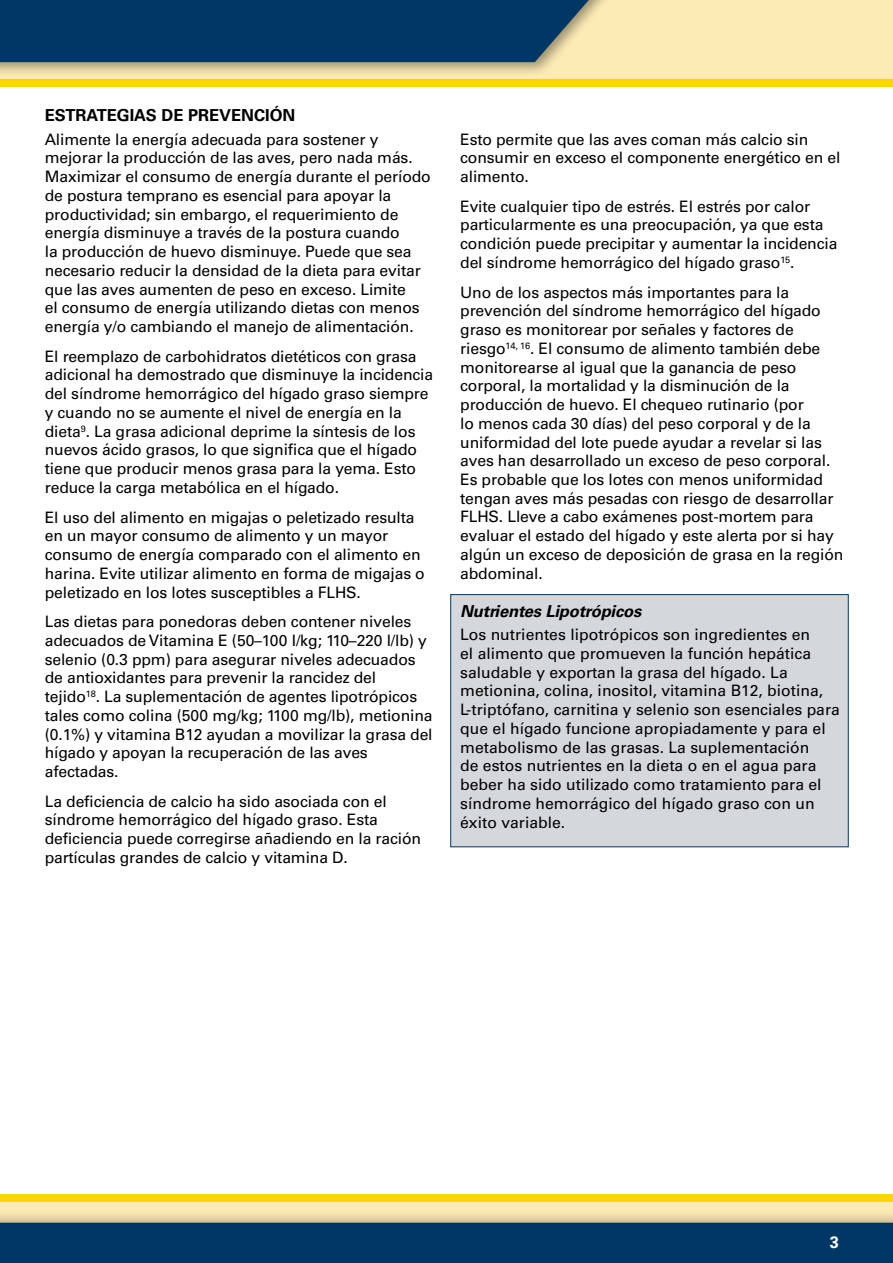
<style>
.page{position:relative;width:893px;height:1263px;background:#fff}
.page>*{position:absolute;margin:0;border:0;box-sizing:border-box;transform-origin:0 0}
.t1{font:700 16.5px "Univers LT Std";color:#000}
.t2{font:italic 700 16.5px "Univers LT Std";letter-spacing:-.01em;color:#000}
.t3{font:700 16.5px "Univers LT Std";color:#fff}
.t4{font:15.75px/18.8px "Univers LT Std";letter-spacing:-.01em;color:#000}
</style>
<div class="page">
<div style="left:0;top:1194px;width:893px;height:69px;background:#fdebb6"></div>
<div style="left:0;top:1194px;width:893px;height:8px;background:#fdd600"></div>
<div style="left:0;top:1209px;width:893px;height:54px;background:#000;opacity:.4"></div>
<div style="left:0;top:1223px;width:893px;height:40px;background:#003764"></div>
<div style="left:0;top:0;width:893px;height:84px;background:#fdebb6"></div>
<div style="left:0;top:79px;width:893px;height:8px;background:#fdd600"></div>
<div style="left:0;top:0;width:614px;height:77px;background:#000;opacity:.4"></div>
<div style="left:0;top:0;width:600px;height:62px;background:#003764"></div>
<div style="left:450px;top:594px;width:399px;height:253px;background:#d4d8dd;border:1px solid #003764"></div>
<p class="t1" style="left:45px;top:106px;width:252px">ESTRATEGIAS DE PREVENCIÓN</p>
<p class="t4" style="left:45px;top:130px;width:388px">Alimente la energía adecuada para sostener y mejorar la producción de las aves, pero nada más.<br>Maximizar el consumo de energía durante el período de postura temprano es esencial para apoyar la productividad; sin embargo, el requerimiento de energía disminuye a través de la postura cuando<br>la producción de huevo disminuye. Puede que sea necesario reducir la densidad de la dieta para evitar que las aves aumenten de peso en exceso. Limite<br>el consumo de energía utilizando dietas con menos energía y/o cambiando el manejo de alimentación.</p>
<p class="t4" style="left:45px;top:347px;width:390px">El reemplazo de carbohidratos dietéticos con grasa adicional ha demostrado que disminuye la incidencia del síndrome hemorrágico del hígado graso siempre y cuando no se aumente el nivel de energía en la dieta<sup>9</sup>. La grasa adicional deprime la síntesis de los nuevos ácido grasos, lo que significa que el hígado tiene que producir menos grasa para la yema. Esto reduce la carga metabólica en el hígado.</p>
<p class="t4" style="left:45px;top:508px;width:382px">El uso del alimento en migajas o peletizado resulta en un mayor consumo de alimento y un mayor consumo de energía comparado con el alimento en harina. Evite utilizar alimento en forma de migajas o peletizado en los lotes susceptibles a FLHS.</p>
<p class="t4" style="left:45px;top:612px;width:389px">Las dietas para ponedoras deben contener niveles adecuados de Vitamina E (50–100 I/kg; 110–220 l/lb) y selenio (0.3 ppm) para asegurar niveles adecuados de antioxidantes para prevenir la rancidez del tejido<sup>18</sup>. La suplementación de agentes lipotrópicos tales como colina (500 mg/kg; 1100 mg/lb), metionina (0.1%) y vitamina B12 ayudan a movilizar la grasa del hígado y apoyan la recuperación de las aves afectadas.</p>
<p class="t4" style="left:45px;top:792px;width:378px">La deficiencia de calcio ha sido asociada con el síndrome hemorrágico del hígado graso. Esta deficiencia puede corregirse añadiendo en la ración partículas grandes de calcio y vitamina D.</p>
<p class="t4" style="left:460px;top:130px;width:382px">Esto permite que las aves coman más calcio sin consumir en exceso el componente energético en el alimento.</p>
<p class="t4" style="left:460px;top:197px;width:379px">Evite cualquier tipo de estrés. El estrés por calor particularmente es una preocupación, ya que esta condición puede precipitar y aumentar la incidencia del síndrome hemorrágico del hígado graso<sup>15</sup>.</p>
<p class="t4" style="left:460px;top:283px;width:385px">Uno de los aspectos más importantes para la prevención del síndrome hemorrágico del hígado graso es monitorear por señales y factores de riesgo<sup>14,</sup> <sup>16</sup>. El consumo de alimento también debe monitorearse al igual que la ganancia de peso corporal, la mortalidad y la disminución de la producción de huevo. El chequeo rutinario (por<br>lo menos cada 30 días) del peso corporal y de la uniformidad del lote puede ayudar a revelar si las aves han desarrollado un exceso de peso corporal.<br>Es probable que los lotes con menos uniformidad tengan aves más pesadas con riesgo de desarrollar FLHS. Lleve a cabo exámenes post-mortem para evaluar el estado del hígado y este alerta por si hay algún un exceso de deposición de grasa en la región abdominal.</p>
<p class="t2" style="left:460px;top:601px;width:183px">Nutrientes Lipotrópicos</p>
<p class="t4" style="left:460px;top:625px;width:381px">Los nutrientes lipotrópicos son ingredientes en<br>el alimento que promueven la función hepática saludable y exportan la grasa del hígado. La metionina, colina, inositol, vitamina B12, biotina, L-triptófano, carnitina y selenio son esenciales para que el hígado funcione apropiadamente y para el metabolismo de las grasas. La suplementación<br>de estos nutrientes en la dieta o en el agua para beber ha sido utilizado como tratamiento para el síndrome hemorrágico del hígado graso con un éxito variable.</p>
<p class="t3" style="left:830px;top:1232px;width:11px">3</p>
</div>
